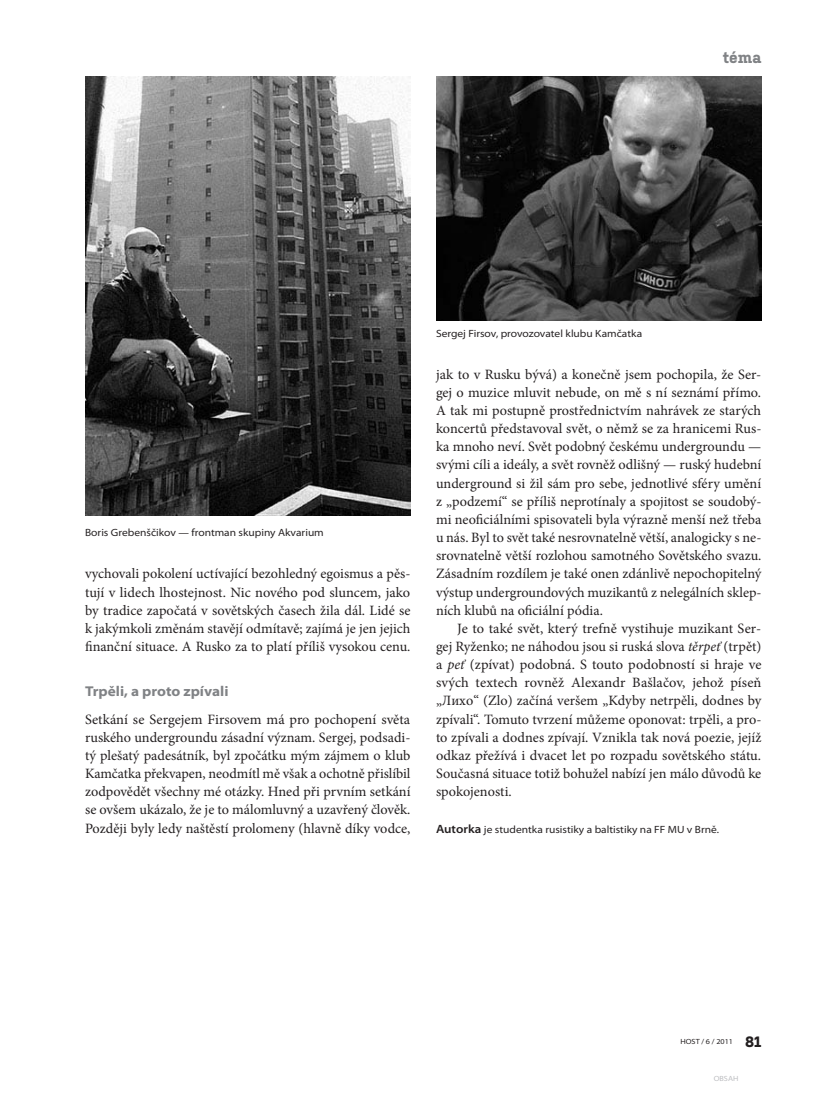
<style>
.page{position:relative;width:838px;height:1093px;background:#fff}
.page>*{position:absolute;margin:0;border:0;box-sizing:border-box;transform-origin:0 0}
.t1{font:700 15.75px "Kulturista";color:#808285}
._0_text_prvni{font:14.25px/18.1px "Minion Pro";color:#231f20;text-align:justify}
._0_text{font:14.25px/18.1px "Minion Pro";color:#231f20;text-align:justify}
._0_mezinadpis{font:700 semi-expanded 14.25px "Myriad Pro";color:#808285}
._4_popiska{font:semi-expanded 10.5px "Myriad Pro";color:#231f20}
._2_sloupek_text{font:semi-expanded 10.5px "Myriad Pro";color:#231f20}
.t2{font:semi-expanded 7.5px "Myriad Pro";color:#231f20}
.t3{font:semi-expanded 7.5px "Myriad Pro";color:#bcbdc0}
.s1{font-style:italic}
.s2{font-weight:600;font-size:12px}
.s3{font-family:"Kulturista";font-weight:700;font-stretch:normal;font-size:15px}
</style>
<div class="page">
<img style="left:436px;top:77px;width:325px;height:243px">
<img style="left:85px;top:77px;width:325px;height:439px">
<p class="t1" style="left:723px;top:46px;width:40px">téma</p>
<p class="_4_popiska" style="left:85px;top:527px;width:240px">Boris Grebenščikov — frontman skupiny Akvarium</p>
<p class="_0_text" style="left:85px;top:565px;width:327px">vychovali pokolení uctívající bezohledný egoismus a pěs&shy;tují v lidech lhostejnost. Nic nového pod sluncem, jako by tradice započatá v sovětských časech žila dál. Lidé se k jakýmkoli změnám stavějí odmítavě; zajímá je jen jejich finanční situace. A Rusko za to platí příliš vysokou cenu.</p>
<p class="_0_mezinadpis" style="left:85px;top:683px;width:145px">Trpěli, a proto zpívali</p>
<p class="_0_text_prvni" style="left:85px;top:710px;width:327px">Setkání se Sergejem Firsovem má pro pochopení světa ruského undergroundu zásadní význam. Sergej, podsadi&shy;tý plešatý padesátník, byl zpočátku mým zájmem o klub Kamčatka překvapen, neodmítl mě však a ochotně přislíbil zodpovědět všechny mé otázky. Hned při prvním setkání se ovšem ukázalo, že je to málomluvný a uzavřený člověk.<br>Později byly ledy naštěstí prolomeny (hlavně díky vodce,</p>
<p class="_4_popiska" style="left:436px;top:328px;width:208px">Sergej Firsov, provozovatel klubu Kamčatka</p>
<p class="_0_text_prvni" style="left:436px;top:365px;width:327px">jak to v Rusku bývá) a konečně jsem pochopila, že Ser&shy;gej o muzice mluvit nebude, on mě s ní seznámí přímo.<br>A tak mi postupně prostřednictvím nahrávek ze starých koncertů představoval svět, o němž se za hranicemi Rus&shy;ka mnoho neví. Svět podobný českému undergroundu — svými cíli a ideály, a svět rovněž odlišný — ruský hudební underground si žil sám pro sebe, jednotlivé sféry umění z „podzemí“ se příliš neprotínaly a spojitost se soudobý&shy;mi neoficiálními spisovateli byla výrazně menší než třeba u nás. Byl to svět také nesrovnatelně větší, analogicky s ne&shy;srovnatelně větší rozlohou samotného Sovětského svazu.<br>Zásadním rozdílem je také onen zdánlivě nepochopitelný výstup undergroundových muzikantů z nelegálních sklep&shy;ních klubů na oficiální pódia.</p>
<p class="_0_text" style="left:436px;top:619px;width:327px;text-indent:21px">Je to také svět, který trefně vystihuje muzikant Ser&shy;gej Ryženko; ne náhodou jsou si ruská slova <span class="s1">těrpeť</span> (trpět) a <span class="s1">peť</span> (zpívat) podobná. S touto podobností si hraje ve svých textech rovněž Alexandr Bašlačov, jehož píseň „Лихо“ (Zlo) začíná veršem „Kdyby netrpěli, dodnes by zpívali“. Tomuto tvrzení můžeme oponovat: trpěli, a pro&shy;to zpívali a dodnes zpívají. Vznikla tak nová poezie, jejíž odkaz přežívá i dvacet let po rozpadu sovětského státu.<br>Současná situace totiž bohužel nabízí jen málo důvodů ke spokojenosti.</p>
<p class="_2_sloupek_text" style="left:436px;top:823px;width:284px"><span class="s2">Autorka</span> je studentka rusistiky a baltistiky na FF MU v Brně.</p>
<p class="t2" style="left:680px;top:1038px;width:82px">HOST / 6 / 2011 <span class="s3">81</span></p>
<p class="t3" style="left:714px;top:1074px;width:26px">OBSAH</p>
</div>
